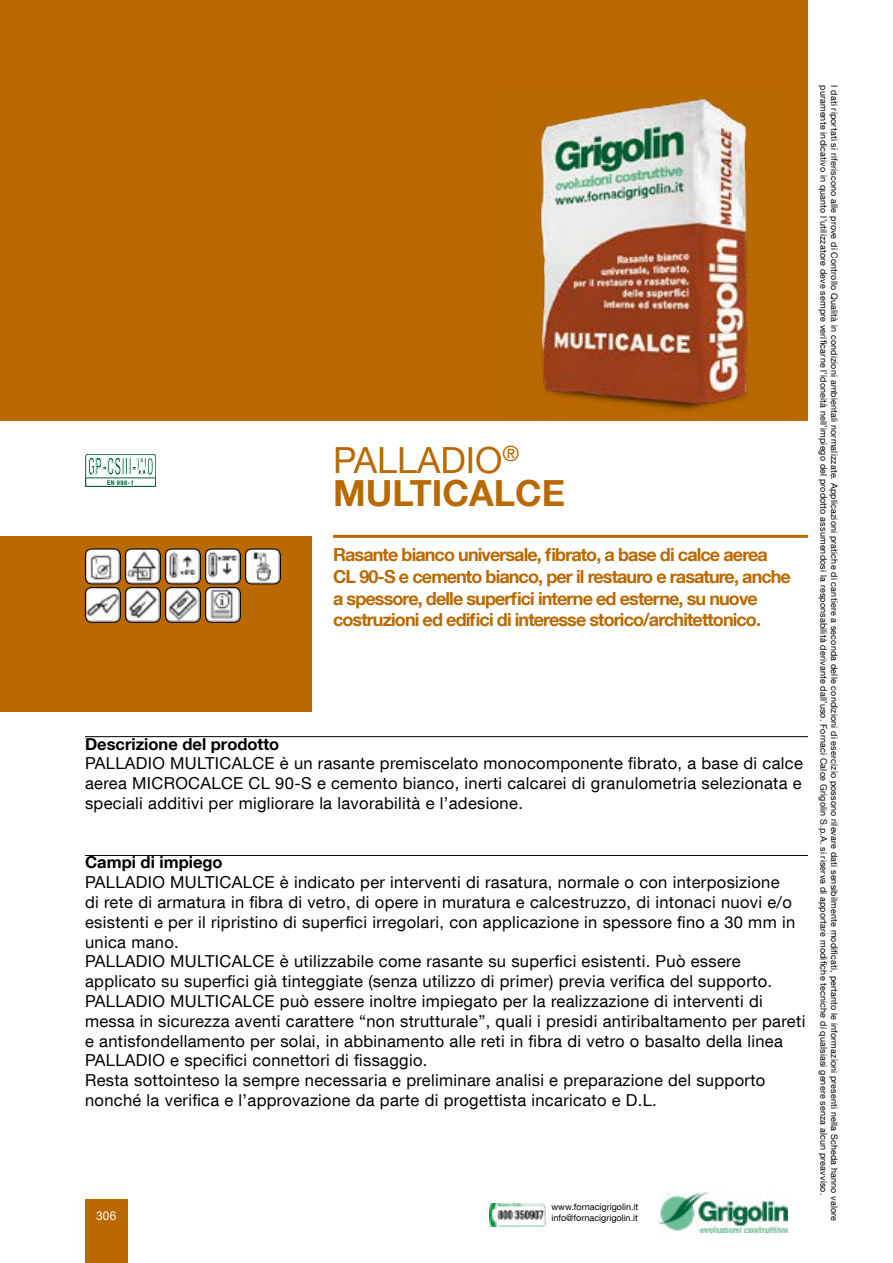
<style>
.page{position:relative;width:893px;height:1263px;background:#fff}
.page>*{position:absolute;margin:0;border:0;box-sizing:border-box;transform-origin:0 0}
.t1{font:700 36px/33px "Helvetica Neue LT Com";color:#b96900}
.t2{font:700 condensed 23.85px "Helvetica Neue LT Com";letter-spacing:.01em;color:#00633a;scale:.55 1}
.t3{font:700 18px/21.6px "Helvetica Neue LT Com";letter-spacing:-.05em;color:#b96900}
.t4{font:16.5px/19.8px "Helvetica Neue LT Com";letter-spacing:.02em;color:#000;text-align:justify}
.t5{font:700 16.5px "Helvetica Neue LT Com";color:#000}
.t6{font:12px "Arial";color:#fff}
.t7{font:9px "Helvetica Neue LT Com";letter-spacing:.02em;color:#000}
.t8{font:9px/10.8px "Helvetica Neue LT Com";color:#000}
.t9{font:700 condensed 6.45px "Helvetica Neue LT Com";color:#00633a}
.s1{font-weight:400}
</style>
<div class="page">
<div style="left:85px;top:1199px;width:43px;height:64px;background:#b96900"></div>
<img style="left:490px;top:1203px;width:56px;height:23px">
<img style="left:659px;top:1191px;width:129px;height:41px">
<div style="left:0;top:0;width:808px;height:420px;background:#b96900"></div>
<div style="left:0;top:536px;width:312px;height:176px;background:#b96900"></div>
<img style="left:85px;top:549px;width:35px;height:34px">
<div style="left:85px;top:549px;width:36px;height:35px;border:1px solid #000;border-radius:6px"></div>
<img style="left:125px;top:549px;width:35px;height:34px">
<div style="left:125px;top:549px;width:36px;height:35px;border:1px solid #000;border-radius:6px"></div>
<img style="left:165px;top:549px;width:35px;height:34px">
<div style="left:165px;top:549px;width:36px;height:35px;border:1px solid #000;border-radius:6px"></div>
<img style="left:205px;top:549px;width:35px;height:34px">
<div style="left:205px;top:549px;width:36px;height:35px;border:1px solid #000;border-radius:6px"></div>
<img style="left:245px;top:549px;width:35px;height:34px">
<div style="left:245px;top:549px;width:36px;height:35px;border:1px solid #000;border-radius:6px"></div>
<img style="left:85px;top:587px;width:34px;height:34px">
<div style="left:85px;top:587px;width:36px;height:36px;border:1px solid #000;border-radius:6px"></div>
<img style="left:125px;top:587px;width:34px;height:34px">
<div style="left:125px;top:587px;width:36px;height:36px;border:1px solid #000;border-radius:6px"></div>
<img style="left:165px;top:587px;width:34px;height:34px">
<div style="left:165px;top:587px;width:36px;height:36px;border:1px solid #000;border-radius:6px"></div>
<img style="left:205px;top:587px;width:34px;height:34px">
<div style="left:205px;top:587px;width:36px;height:36px;border:1px solid #000;border-radius:6px"></div>
<hr style="left:85px;top:736px;width:723px;height:1px;background:#000">
<hr style="left:85px;top:855px;width:723px;height:1px;background:#000">
<img style="left:504px;top:98px;width:281px;height:323px">
<svg style="left:85px;top:454px;width:71px;height:33px"></svg>
<hr style="left:333px;top:535px;width:475px;height:3px;background:#b96900">
<h2 class="t2" style="left:88px;top:452px;width:121px">GP-CSIII-W0</h2>
<p class="t9" style="left:107px;top:478px;width:28px">EN 998-1</p>
<h1 class="t1" style="left:333px;top:442px;width:233px"><span class="s1">PALLADIO</span><sup>®<br></sup>MULTICALCE</h1>
<p class="t3" style="left:333px;top:544px;width:459px">Rasante bianco universale, fibrato, a base di calce aerea CL 90-S e cemento bianco, per il restauro e rasature, anche a spessore, delle superfici interne ed esterne, su nuove costruzioni ed edifici di interesse storico/architettonico.</p>
<p class="t5" style="left:85px;top:733px;width:196px">Descrizione del prodotto</p>
<p class="t4" style="left:85px;top:753px;width:719px">PALLADIO MULTICALCE è un rasante premiscelato monocomponente fibrato, a base di calce aerea MICROCALCE CL 90-S e cemento bianco, inerti calcarei di granulometria selezionata e speciali additivi per migliorare la lavorabilità e l’adesione.</p>
<p class="t5" style="left:85px;top:852px;width:139px">Campi di impiego</p>
<p class="t4" style="left:85px;top:872px;width:722px;text-align:left">PALLADIO MULTICALCE è indicato per interventi di rasatura, normale o con interposizione<br>di rete di armatura in fibra di vetro, di opere in muratura e calcestruzzo, di intonaci nuovi e/o esistenti e per il ripristino di superfici irregolari, con applicazione in spessore fino a 30 mm in unica mano.<br>PALLADIO MULTICALCE è utilizzabile come rasante su superfici esistenti. Può essere applicato su superfici già tinteggiate (senza utilizzo di primer) previa verifica del supporto.<br>PALLADIO MULTICALCE può essere inoltre impiegato per la realizzazione di interventi di messa in sicurezza aventi carattere “non strutturale”, quali i presidi antiribaltamento per pareti e antisfondellamento per solai, in abbinamento alle reti in fibra di vetro o basalto della linea PALLADIO e specifici connettori di fissaggio.<br>Resta sottointeso la sempre necessaria e preliminare analisi e preparazione del supporto nonché la verifica e l’approvazione da parte di progettista incaricato e D.L.</p>
<p class="t6" style="left:96px;top:1207px;width:22px">306</p>
<p class="t8" style="left:551px;top:1201px;width:88px">www.fornacigrigolin.it info@fornacigrigolin.it</p>
<p class="t7" style="left:829px;top:85px;width:1112px;rotate:90deg">puramente indicativo in quanto l’utilizzatore deve sempre verificarne l’idoneità nell’impiego del prodotto assumendosi la responsabilità derivante dall’uso. Fornaci Calce Grigolin S.p.A. si riserva di apportare modifiche tecniche di qualsiasi genere senza alcun preavviso.</p>
<p class="t7" style="left:840px;top:85px;width:1138px;rotate:90deg">I dati riportati si riferiscono alle prove di Controllo Qualità in condizioni ambientali normalizzate. Applicazioni pratiche di cantiere a seconda delle condizioni di esercizio possono rilevare dati sensibilmente modificati, pertanto le informazioni presenti nella Scheda hanno valore</p>
</div>
